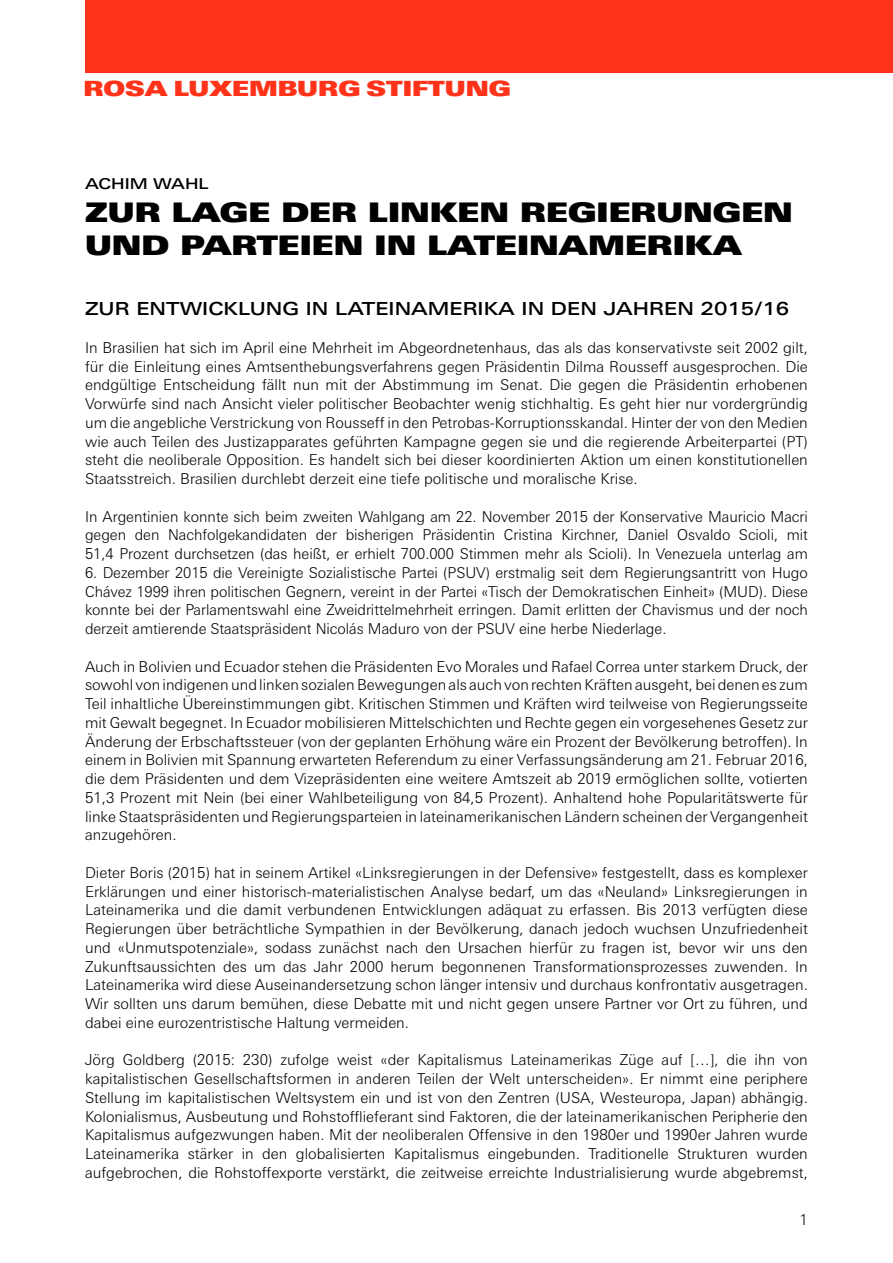
<style>
.page{position:relative;width:893px;height:1263px;background:#fff}
.page>*{position:absolute;margin:0;border:0;box-sizing:border-box;transform-origin:0 0}
.t1{font:27px/33px "Linotype Univers Extd X Black";color:#000}
.t2{font:21px "Linotype Univers Extd X Black";color:#ff3319}
.t3{font:500 18px "Linotype Univers Extd";color:#000}
.t4{font:300 15px/18.8px "Linotype Univers Basic";color:#000;text-align:justify}
.t5{font:500 15px "Linotype Univers Extd";color:#000}
</style>
<div class="page">
<div style="left:85px;top:0;width:808px;height:72px;background:#ff3319"></div>
<h2 class="t2" style="left:83px;top:76px;width:429px">ROSA LUXEMBURG STIFTUNG</h2>
<p class="t5" style="left:85px;top:175px;width:125px">ACHIM WAHL</p>
<h1 class="t1" style="left:85px;top:196px;width:709px">ZUR LAGE DER LINKEN REGIERUNGEN<br>UND PARTEIEN IN LATEINAMERIKA</h1>
<p class="t3" style="left:85px;top:298px;width:706px">ZUR ENTWICKLUNG IN LATEINAMERIKA IN DEN JAHREN 2015/16</p>
<p class="t4" style="left:85px;top:338px;width:724px">In Brasilien hat sich im April eine Mehrheit im Abgeordnetenhaus, das als das konservativste seit 2002 gilt, für die Einleitung eines Amtsenthebungsverfahrens gegen Präsidentin Dilma Rousseff ausgesprochen. Die endgültige Entscheidung fällt nun mit der Abstimmung im Senat. Die gegen die Präsidentin erhobenen Vorwürfe sind nach Ansicht vieler politischer Beobachter wenig stichhaltig. Es geht hier nur vordergründig um die angebliche Verstrickung von Rousseff in den Petrobas-Korruptionsskandal. Hinter der von den Medien wie auch Teilen des Justizapparates geführten Kampagne gegen sie und die regierende Arbeiterpartei (PT) steht die neoliberale Opposition. Es handelt sich bei dieser koordinierten Aktion um einen konstitutionellen Staatsstreich. Brasilien durchlebt derzeit eine tiefe politische und moralische Krise.</p>
<p class="t4" style="left:85px;top:507px;width:724px">In Argentinien konnte sich beim zweiten Wahlgang am 22. November 2015 der Konservative Mauricio Macri gegen den Nachfolgekandidaten der bisherigen Präsidentin Cristina Kirchner, Daniel Osvaldo Scioli, mit 51,4 Prozent durchsetzen (das heißt, er erhielt 700.000 Stimmen mehr als Scioli). In Venezuela unterlag am</p>
<p class="t4" style="left:85px;top:563px;width:724px">6. Dezember 2015 die Vereinigte Sozialistische Partei (PSUV) erstmalig seit dem Regierungsantritt von Hugo Chávez 1999 ihren politischen Gegnern, vereint in der Partei «Tisch der Demokratischen Einheit» (MUD). Diese konnte bei der Parlamentswahl eine Zweidrittelmehrheit erringen. Damit erlitten der Chavismus und der noch derzeit amtierende Staatspräsident Nicolás Maduro von der PSUV eine herbe Niederlage.</p>
<p class="t4" style="left:85px;top:657px;width:724px">Auch in Bolivien und Ecuador stehen die Präsidenten Evo Morales und Rafael Correa unter starkem Druck, der sowohl von indigenen und linken sozialen Bewegungen als auch von rechten Kräften ausgeht, bei denen es zum Teil inhaltliche Übereinstimmungen gibt. Kritischen Stimmen und Kräften wird teilweise von Regierungsseite mit Gewalt begegnet. In Ecuador mobilisieren Mittelschichten und Rechte gegen ein vorgesehenes Gesetz zur Änderung der Erbschaftssteuer (von der geplanten Erhöhung wäre ein Prozent der Bevölkerung betroffen). In einem in Bolivien mit Spannung erwarteten Referendum zu einer Verfassungsänderung am 21. Februar 2016, die dem Präsidenten und dem Vizepräsidenten eine weitere Amtszeit ab 2019 ermöglichen sollte, votierten 51,3 Prozent mit Nein (bei einer Wahlbeteiligung von 84,5 Prozent). Anhaltend hohe Popularitätswerte für linke Staatspräsidenten und Regierungsparteien in lateinamerikanischen Ländern scheinen der Vergangenheit anzugehören.</p>
<p class="t4" style="left:85px;top:863px;width:724px">Dieter Boris (2015) hat in seinem Artikel «Linksregierungen in der Defensive» festgestellt, dass es komplexer Erklärungen und einer historisch-materialistischen Analyse bedarf, um das «Neuland» Linksregierungen in Lateinamerika und die damit verbundenen Entwicklungen adäquat zu erfassen. Bis 2013 verfügten diese Regierungen über beträchtliche Sympathien in der Bevölkerung, danach jedoch wuchsen Unzufriedenheit und «Unmutspotenziale», sodass zunächst nach den Ursachen hierfür zu fragen ist, bevor wir uns den Zukunftsaussichten des um das Jahr 2000 herum begonnenen Transformationsprozesses zuwenden. In Lateinamerika wird diese Auseinandersetzung schon länger intensiv und durchaus konfrontativ ausgetragen.<br>Wir sollten uns darum bemühen, diese Debatte mit und nicht gegen unsere Partner vor Ort zu führen, und dabei eine eurozentristische Haltung vermeiden.</p>
<p class="t4" style="left:85px;top:1050px;width:724px">Jörg Goldberg (2015: 230) zufolge weist «der Kapitalismus Lateinamerikas Züge auf […], die ihn von kapitalistischen Gesellschaftsformen in anderen Teilen der Welt unterscheiden». Er nimmt eine periphere Stellung im kapitalistischen Weltsystem ein und ist von den Zentren (USA, Westeuropa, Japan) abhängig.<br>Kolonialismus, Ausbeutung und Rohstofflieferant sind Faktoren, die der lateinamerikanischen Peripherie den Kapitalismus aufgezwungen haben. Mit der neoliberalen Offensive in den 1980er und 1990er Jahren wurde Lateinamerika stärker in den globalisierten Kapitalismus eingebunden. Traditionelle Strukturen wurden aufgebrochen, die Rohstoffexporte verstärkt, die zeitweise erreichte Industrialisierung wurde abgebremst,</p>
<p class="t4" style="left:799px;top:1210px;width:10px">1</p>
</div>
